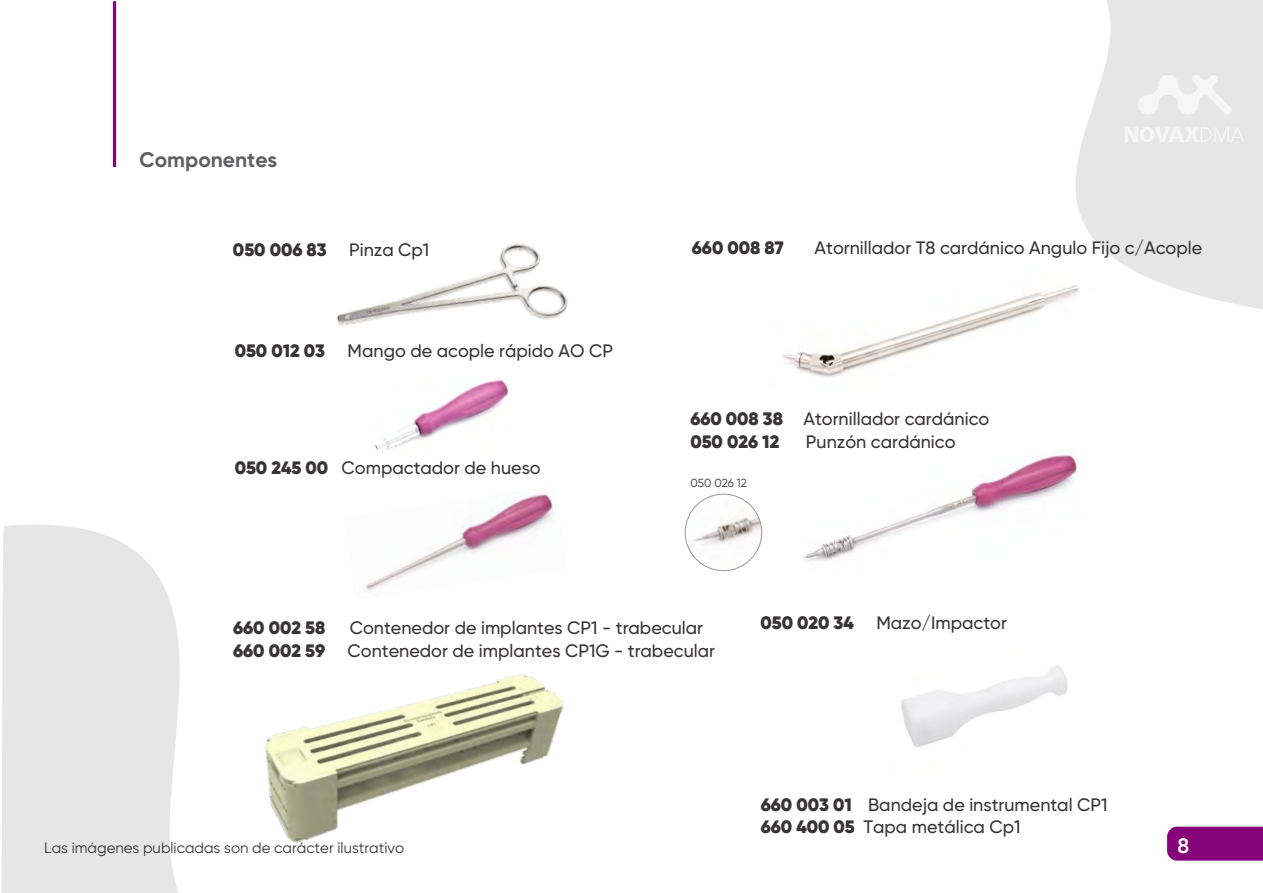
<style>
.page{position:relative;width:1263px;height:893px;background:#fff}
.page>*{position:absolute;margin:0;border:0;box-sizing:border-box;transform-origin:0 0}
.t1{font:700 21px "Gilroy";color:#606062}
.t2{font:600 21px "Gilroy";color:#fefefe}
.t3{font:500 18px/22.6px "Gilroy";color:#373435}
.t4{font:800 18px "Gilroy";color:#373435}
.t5{font:15px "Gilroy";color:#373435}
.t6{font:11.7px "Gilroy";color:#373435}
.s1{font-weight:500}
.s2{font-weight:800}
</style>
<div class="page">
<img style="left:803px;top:450px;width:276px;height:112px">
<img style="left:901px;top:666px;width:167px;height:82px">
<img style="left:284px;top:674px;width:280px;height:169px">
<img style="left:336px;top:243px;width:232px;height:83px">
<svg style="left:1075px;top:0;width:188px;height:309px;fill:#e6e6e6"></svg>
<div style="left:1167px;top:827px;width:96px;height:34px;background:#87037a"></div>
<svg style="left:2px;top:525px;width:282px;height:368px;fill:#e6e6e6"></svg>
<hr style="left:113px;top:1px;width:3px;height:166px;background:#87037a">
<img style="left:1125px;top:75px;width:119px;height:69px">
<img style="left:375px;top:377px;width:134px;height:73px">
<img style="left:782px;top:260px;width:311px;height:118px">
<img style="left:685px;top:494px;width:77px;height:77px;border-radius:50%">
<div style="left:685px;top:494px;width:77px;height:77px;border:1px solid #999;border-radius:50%"></div>
<img style="left:365px;top:493px;width:188px;height:98px">
<p class="t1" style="left:140px;top:151px;width:139px">Componentes</p>
<p class="t4" style="left:233px;top:242px;width:198px">050 006 83 <span class="s1">Pinza Cp1</span></p>
<p class="t3" style="left:235px;top:341px;width:380px"><span class="s2">050 012 03</span> Mango de acople rápido AO CP</p>
<p class="t3" style="left:235px;top:457px;width:308px"><span class="s2">050 245 00</span> Compactador de hueso</p>
<p class="t4" style="left:692px;top:240px;width:93px">660 008 87</p>
<p class="t3" style="left:815px;top:238px;width:389px">Atornillador T8 cardánico Angulo Fijo c/Acople</p>
<p class="t3" style="left:690px;top:409px;width:301px"><span class="s2">660 008 38</span> Atornillador cardánico<br><span class="s2">050 026 12</span></p>
<p class="t3" style="left:806px;top:432px;width:151px">Punzón cardánico</p>
<p class="t6" style="left:690px;top:477px;width:58px">050 026 12</p>
<p class="t3" style="left:233px;top:618px;width:484px;text-indent:117px">Contenedor de implantes CP1 - trabecular<br><span class="s2">660 002 59</span> Contenedor de implantes CP1G - trabecular</p>
<p class="t4" style="left:233px;top:620px;width:94px">660 002 58</p>
<p class="t3" style="left:760px;top:612px;width:248px"><span class="s2">050 020 34</span> Mazo/Impactor</p>
<p class="t5" style="left:44px;top:841px;width:361px">Las imágenes publicadas son de carácter ilustrativo</p>
<p class="t3" style="left:761px;top:794px;width:348px"><span class="s2">660 003 01</span> Bandeja de instrumental CP1<br><span class="s2">660 400 05</span> Tapa metálica Cp1</p>
<p class="t2" style="left:1177px;top:836px;width:13px">8</p>
</div>
